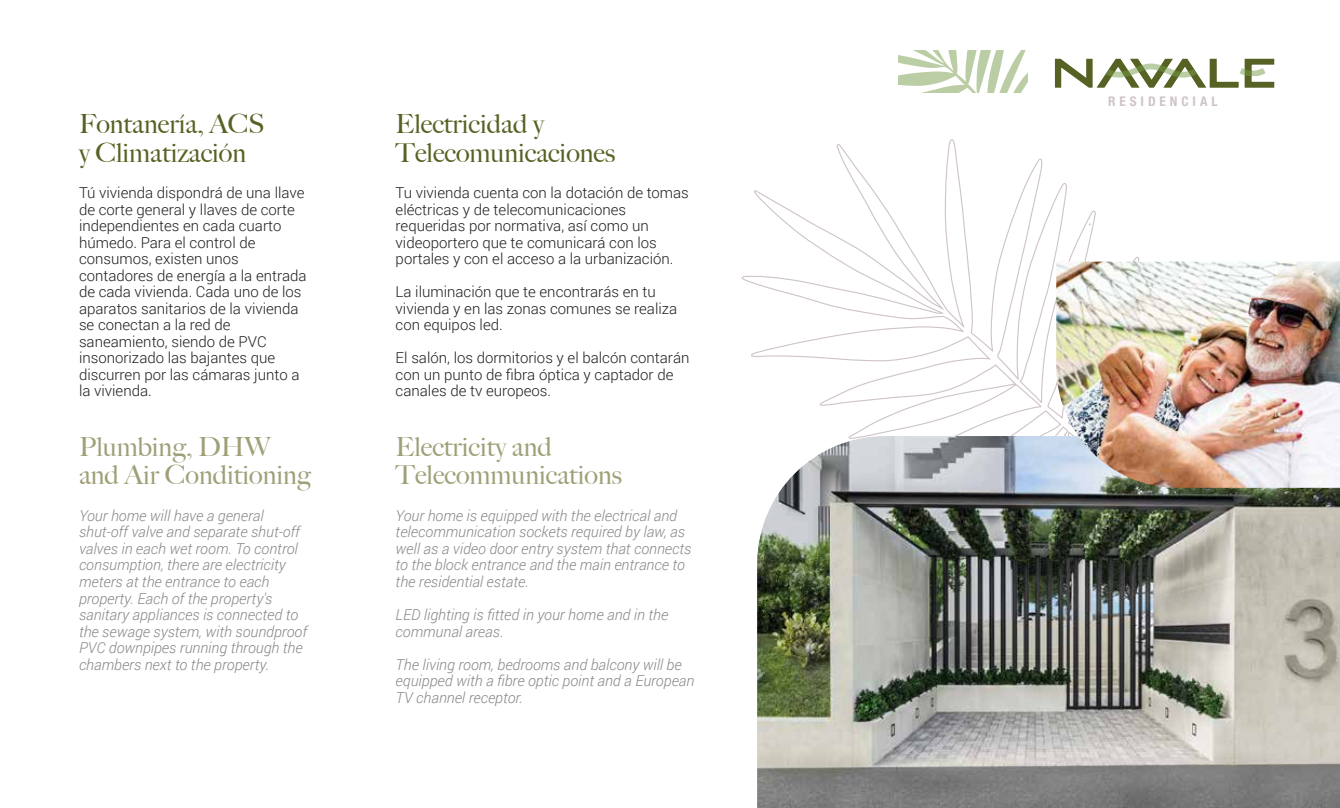
<style>
.page{position:relative;width:1340px;height:808px;background:#fff}
.page>*{position:absolute;margin:0;border:0;box-sizing:border-box;transform-origin:0 0}
.t1{font:500 26.4px/28.5px "Big Caslon";color:#9fa078}
.t2{font:500 26.4px/28.5px "Big Caslon";color:#556223}
.t3{font:300 15px/16.5px "Roboto";color:#1d1d1b}
.t4{font:italic 300 15px/16.5px "Roboto";color:#878787}
.t5{font:700 condensed 13.35px "Helvetica Neue LT Std";letter-spacing:.295em;color:#cfc4c6}
</style>
<div class="page">
<svg style="left:741px;top:139px;width:456px;height:297px"></svg>
<svg style="left:1054px;top:58px;width:221px;height:30px"></svg>
<svg style="left:898px;top:50px;width:129px;height:42px"></svg>
<img style="left:757px;top:436px;width:582px;height:372px">
<img style="left:1056px;top:262px;width:283px;height:226px">
<h1 class="t2" style="left:79px;top:109px;width:187px">Fontanería, ACS y Climatización</h1>
<p class="t3" style="left:79px;top:184px;width:229px">Tú vivienda dispondrá de una llave de corte general y llaves de corte independientes en cada cuarto húmedo. Para el control de consumos, existen unos contadores de energía a la entrada de cada vivienda. Cada uno de los aparatos sanitarios de la vivienda se conectan a la red de saneamiento, siendo de PVC insonorizado las bajantes que discurren por las cámaras junto a la vivienda.</p>
<h1 class="t1" style="left:79px;top:431px;width:233px">Plumbing, DHW and Air Conditioning</h1>
<p class="t4" style="left:79px;top:507px;width:229px">Your home will have a general shut-off valve and separate shut-off valves in each wet room. To control consumption, there are electricity meters at the entrance to each property. Each of the property's sanitary appliances is connected to the sewage system, with soundproof PVC downpipes running through the chambers next to the property.</p>
<h1 class="t2" style="left:395px;top:109px;width:221px">Electricidad y<br>Telecomunicaciones</h1>
<p class="t3" style="left:395px;top:184px;width:295px">Tu vivienda cuenta con la dotación de tomas eléctricas y de telecomunicaciones requeridas por normativa, así como un videoportero que te comunicará con los portales y con el acceso a la urbanización.</p>
<p class="t3" style="left:395px;top:283px;width:283px">La iluminación que te encontrarás en tu vivienda y en las zonas comunes se realiza con equipos led.</p>
<p class="t3" style="left:395px;top:349px;width:295px">El salón, los dormitorios y el balcón contarán con un punto de fibra óptica y captador de canales de tv europeos.</p>
<h1 class="t1" style="left:395px;top:431px;width:228px">Electricity and<br>Telecommunications</h1>
<p class="t4" style="left:395px;top:507px;width:297px">Your home is equipped with the electrical and telecommunication sockets required by law, as well as a video door entry system that connects to the block entrance and the main entrance to the residential estate.</p>
<p class="t4" style="left:395px;top:606px;width:274px">LED lighting is fitted in your home and in the communal areas.</p>
<p class="t4" style="left:395px;top:655px;width:300px">The living room, bedrooms and balcony will be equipped with a fibre optic point and a European<br>TV channel receptor.</p>
<p class="t5" style="left:1108px;top:93px;width:111px">RESIDENCIAL</p>
</div>
